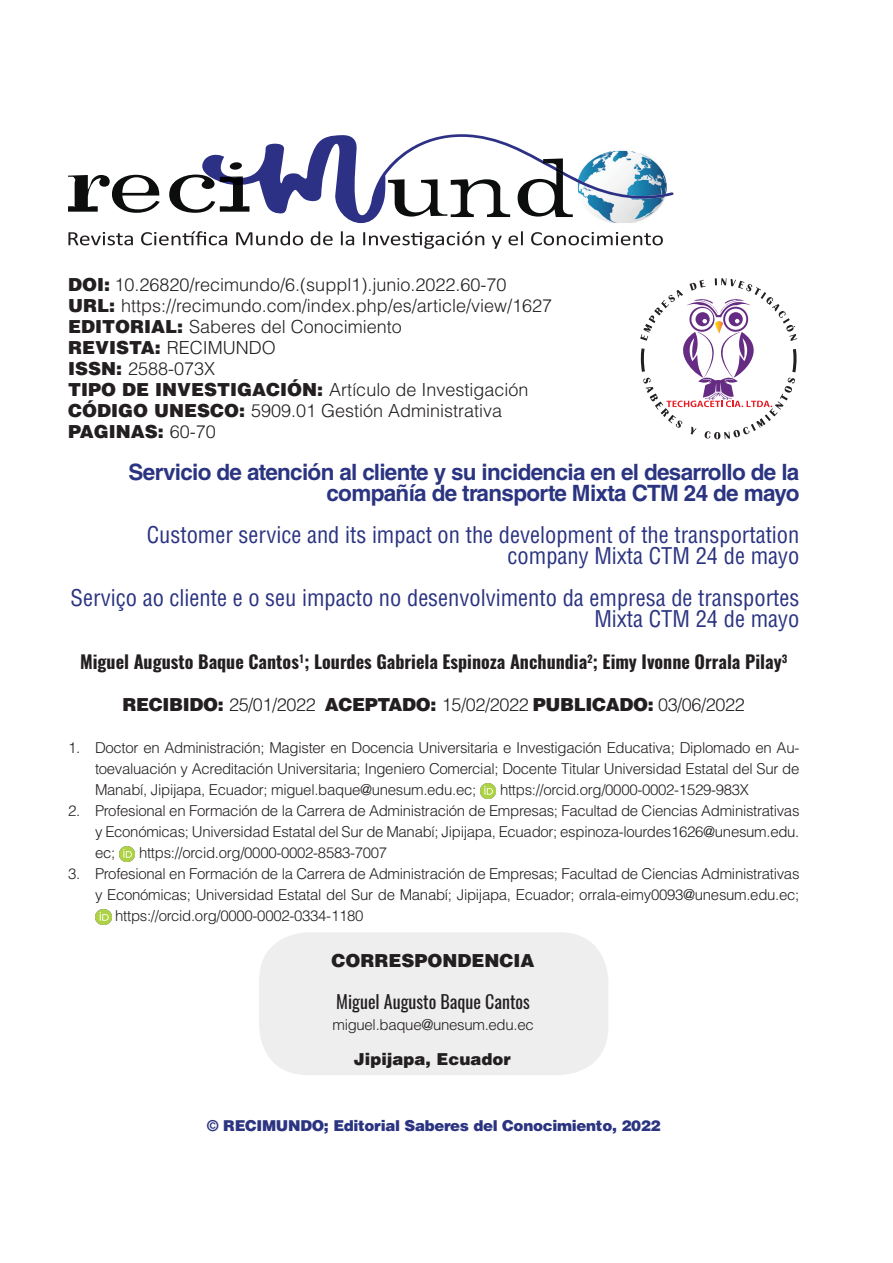
<style>
.page{position:relative;width:893px;height:1263px;background:#fff}
.page>*{position:absolute;margin:0;border:0;box-sizing:border-box;transform-origin:0 0}
.t1{font:condensed 22.5px/21px "Helvetica LT Std";color:#2b3481;text-align:right}
.t2{font:700 22.5px "Helvetica LT Std";letter-spacing:-.03em;color:#2b3481}
.t3{font:300 18px "Helvetica LT Std";color:#231f20}
.t4{font:700 18px "Oswald";color:#231f20}
.t5{font:300 18px "Helvetica LT Std";letter-spacing:-.02em;color:#231f20}
.t6{font:900 18px "Helvetica LT Std";color:#231f20}
.t7{font:18px "Oswald";color:#231f20}
.t8{font:900 16.5px "Helvetica LT Std";color:#231f20}
.t9{font:300 15px/21px "Helvetica LT Std";letter-spacing:-.02em;color:#231f20;text-align:justify}
.t10{font:900 15px "Helvetica LT Std";letter-spacing:-.02em;color:#2b3481}
.s1{font-weight:900}
.s2{font-weight:300}
</style>
<div class="page">
<svg style="left:68px;top:175px;width:92px;height:38px"></svg>
<svg style="left:169px;top:134px;width:505px;height:89px"></svg>
<svg style="left:68px;top:232px;width:65px;height:13px"></svg>
<svg style="left:141px;top:231px;width:86px;height:14px"></svg>
<svg style="left:236px;top:231px;width:67px;height:14px"></svg>
<svg style="left:311px;top:231px;width:22px;height:14px"></svg>
<svg style="left:341px;top:231px;width:13px;height:14px"></svg>
<svg style="left:363px;top:231px;width:121px;height:18px"></svg>
<svg style="left:492px;top:236px;width:10px;height:13px"></svg>
<svg style="left:508px;top:231px;width:15px;height:14px"></svg>
<svg style="left:531px;top:232px;width:132px;height:13px"></svg>
<img style="left:480px;top:783px;width:16px;height:16px">
<img style="left:119px;top:846px;width:16px;height:16px">
<img style="left:96px;top:909px;width:15px;height:16px">
<div style="left:259px;top:932px;width:349px;height:143px;background:#edeeed;border-radius:49px"></div>
<svg style="left:640px;top:278px;width:157px;height:161px"></svg>
<p class="t3" style="left:68px;top:273px;width:440px"><span class="s1">DOI:</span> 10.26820/recimundo/6.(suppl1).junio.2022.60-70</p>
<p class="t3" style="left:68px;top:294px;width:486px"><span class="s1">URL:</span> https://recimundo.com/index.php/es/article/view/1627</p>
<p class="t3" style="left:68px;top:315px;width:335px"><span class="s1">EDITORIAL:</span> Saberes del Conocimiento</p>
<p class="t3" style="left:68px;top:336px;width:209px"><span class="s1">REVISTA:</span> RECIMUNDO</p>
<p class="t3" style="left:68px;top:357px;width:149px"><span class="s1">ISSN:</span> 2588-073X</p>
<p class="t3" style="left:68px;top:378px;width:462px"><span class="s1">TIPO DE INVESTIGACIÓN:</span> Artículo de Investigación</p>
<p class="t3" style="left:68px;top:399px;width:436px"><span class="s1">CÓDIGO UNESCO:</span> 5909.01 Gestión Administrativa</p>
<p class="t6" style="left:68px;top:420px;width:149px">PAGINAS: <span class="s2">60-70</span></p>
<p class="t2" style="left:129px;top:458px;width:672px">Servicio de atención al cliente y su incidencia en el desarrollo de la</p>
<p class="t2" style="left:326px;top:479px;width:474px">compañía de transporte Mixta CTM 24 de mayo</p>
<p class="t1" style="left:147px;top:524px;width:654px">Customer service and its impact on the development of the transportation</p>
<p class="t1" style="left:508px;top:545px;width:293px">company Mixta CTM 24 de mayo</p>
<p class="t1" style="left:71px;top:587px;width:730px">Serviço ao cliente e o seu impacto no desenvolvimento da empresa de transportes<br>Mixta CTM 24 de mayo</p>
<p class="t4" style="left:80px;top:652px;width:709px">Miguel Augusto Baque Cantos<sup>1</sup>; Lourdes Gabriela Espinoza Anchundia<sup>2</sup>; Eimy Ivonne Orrala Pilay<sup>3</sup></p>
<p class="t5" style="left:123px;top:693px;width:624px"><span class="s1">RECIBIDO:</span> 25/01/2022 <span class="s1">ACEPTADO:</span> 15/02/2022 <span class="s1">PUBLICADO:</span> 03/06/2022</p>
<p class="t9" style="left:95px;top:737px;width:706px;text-indent:-27px">1. Doctor en Administración; Magister en Docencia Universitaria e Investigación Educativa; Diplomado en Au&shy;toevaluación y Acreditación Universitaria; Ingeniero Comercial; Docente Titular Universidad Estatal del Sur de Manabí, Jipijapa, Ecuador; miguel.baque@unesum.edu.ec;</p>
<p class="t9" style="left:500px;top:779px;width:251px">https://orcid.org/0000-0002-1529-983X</p>
<p class="t9" style="left:95px;top:800px;width:706px;text-indent:-27px">2. Profesional en Formación de la Carrera de Administración de Empresas; Facultad de Ciencias Administrativas y Económicas; Universidad Estatal del Sur de Manabí; Jipijapa, Ecuador; espinoza-lourdes1626@unesum.edu. ec;</p>
<p class="t9" style="left:139px;top:842px;width:250px">https://orcid.org/0000-0002-8583-7007</p>
<p class="t9" style="left:68px;top:863px;width:733px">3. Profesional en Formación de la Carrera de Administración de Empresas; Facultad de Ciencias Administrativas</p>
<p class="t9" style="left:95px;top:884px;width:706px">y Económicas; Universidad Estatal del Sur de Manabí; Jipijapa, Ecuador; orrala-eimy0093@unesum.edu.ec;</p>
<p class="t9" style="left:115px;top:905px;width:250px">https://orcid.org/0000-0002-0334-1180</p>
<p class="t6" style="left:332px;top:948px;width:204px">CORRESPONDENCIA</p>
<p class="t7" style="left:336px;top:985px;width:195px">Miguel Augusto Baque Cantos</p>
<p class="t9" style="left:332px;top:1014px;width:203px">miguel.baque@unesum.edu.ec</p>
<p class="t8" style="left:354px;top:1049px;width:158px">Jipijapa, Ecuador</p>
<p class="t10" style="left:207px;top:1116px;width:455px">© RECIMUNDO; Editorial Saberes del Conocimiento, 2022</p>
</div>
